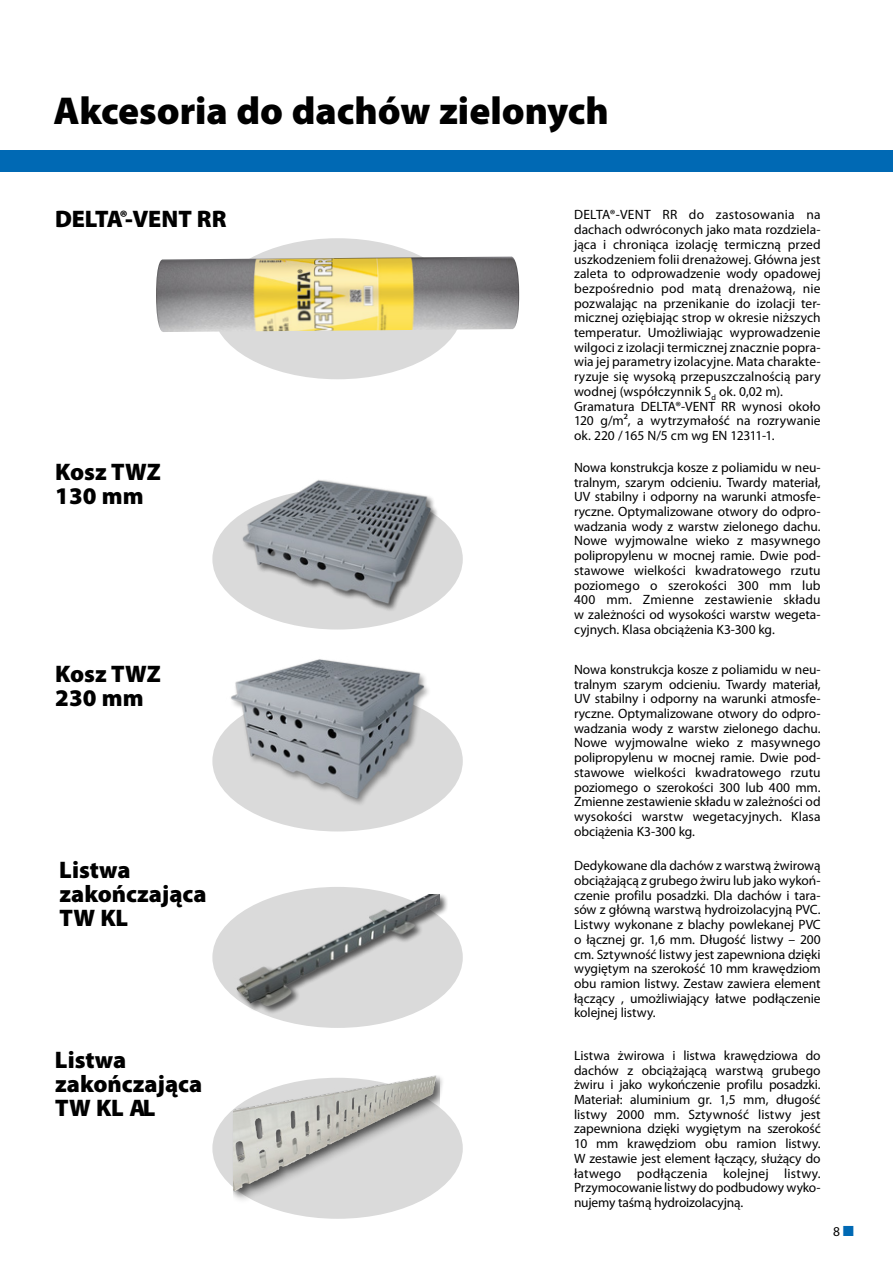
<style>
.page{position:relative;width:893px;height:1263px;background:#fff}
.page>*{position:absolute;margin:0;border:0;box-sizing:border-box;transform-origin:0 0}
.t1{font:900 39px "Myriad Pro";color:#000}
.t2{font:900 24px/24px "Delta Myriad Pro";color:#000}
.t3{font:13.5px/14.7px "Myriad Pro";letter-spacing:.005em;color:#000;text-align:justify}
.s1{font-family:"Myriad Pro Doerken";color:#0069b4}
</style>
<div class="page">
<div style="left:0;top:150px;width:893px;height:21px;background:#0069b4"></div>
<div style="left:212px;top:488px;width:251px;height:141px;background:#dadada;border-radius:50%"></div>
<img style="left:234px;top:480px;width:205px;height:136px">
<div style="left:212px;top:690px;width:251px;height:141px;background:#dadada;border-radius:50%"></div>
<div style="left:230px;top:658px;width:202px;height:149px;background:#000;opacity:.4"></div>
<img style="left:224px;top:658px;width:205px;height:146px">
<div style="left:212px;top:887px;width:251px;height:141px;background:#dadada;border-radius:50%"></div>
<div style="left:236px;top:893px;width:212px;height:122px;background:#000;opacity:.4"></div>
<img style="left:234px;top:895px;width:205px;height:116px">
<div style="left:212px;top:1078px;width:251px;height:141px;background:#dadada;border-radius:50%"></div>
<div style="left:232px;top:1074px;width:213px;height:125px;background:#000;opacity:.4"></div>
<img style="left:234px;top:1074px;width:205px;height:138px">
<div style="left:212px;top:238px;width:251px;height:141px;background:#dadada;border-radius:50%"></div>
<img style="left:156px;top:257px;width:363px;height:76px">
<h1 class="t1" style="left:53px;top:85px;width:557px">Akcesoria do dachów zielonych</h1>
<h2 class="t2" style="left:55px;top:206px;width:173px">DELTA®-VENT RR</h2>
<p class="t3" style="left:574px;top:207px;width:248px;text-align:left">DELTA®-VENT RR do zastosowania na dachach odwróconych jako mata rozdziela&shy;jąca i chroniąca izolację termiczną przed uszkodzeniem folii drenażowej. Główna jest zaleta to odprowadzenie wody opadowej bezpośrednio pod matą drenażową, nie pozwalając na przenikanie do izolacji ter&shy;micznej oziębiając strop w okresie niższych temperatur. Umożliwiając wyprowadzenie wilgoci z izolacji termicznej znacznie popra&shy;wia jej parametry izolacyjne. Mata charakte&shy;ryzuje się wysoką przepuszczalnością pary wodnej (współczynnik S<sub>d</sub> ok. 0,02 m).<br>Gramatura DELTA®-VENT RR wynosi około 120 g/m², a wytrzymałość na rozrywanie ok. 220 /165 N/5 cm wg EN 12311-1.</p>
<h2 class="t2" style="left:55px;top:459px;width:107px">Kosz TWZ<br>130 mm</h2>
<p class="t3" style="left:574px;top:460px;width:248px">Nowa konstrukcja kosze z poliamidu w neu&shy;tralnym, szarym odcieniu. Twardy materiał, UV stabilny i odporny na warunki atmosfe&shy;ryczne. Optymalizowane otwory do odpro&shy;wadzania wody z warstw zielonego dachu.<br>Nowe wyjmowalne wieko z masywnego polipropylenu w mocnej ramie. Dwie pod&shy;stawowe wielkości kwadratowego rzutu poziomego o szerokości 300 mm lub 400 mm. Zmienne zestawienie składu w zależności od wysokości warstw wegeta&shy;cyjnych. Klasa obciążenia K3-300 kg.</p>
<h2 class="t2" style="left:55px;top:661px;width:107px">Kosz TWZ<br>230 mm</h2>
<p class="t3" style="left:574px;top:662px;width:248px">Nowa konstrukcja kosze z poliamidu w neu&shy;tralnym szarym odcieniu. Twardy materiał, UV stabilny i odporny na warunki atmosfe&shy;ryczne. Optymalizowane otwory do odpro&shy;wadzania wody z warstw zielonego dachu.<br>Nowe wyjmowalne wieko z masywnego polipropylenu w mocnej ramie. Dwie pod&shy;stawowe wielkości kwadratowego rzutu poziomego o szerokości 300 lub 400 mm.<br>Zmienne zestawienie składu w zależności od wysokości warstw wegetacyjnych. Klasa obciążenia K3-300 kg.</p>
<h2 class="t2" style="left:60px;top:857px;width:149px">Listwa zakończająca<br>TW KL</h2>
<p class="t3" style="left:574px;top:858px;width:248px">Dedykowane dla dachów z warstwą żwirową obciążającą z grubego żwiru lub jako wykoń&shy;czenie profilu posadzki. Dla dachów i tara&shy;sów z główną warstwą hydroizolacyjną PVC.<br>Listwy wykonane z blachy powlekanej PVC o łącznej gr. 1,6 mm. Długość listwy – 200 cm. Sztywność listwy jest zapewniona dzięki wygiętym na szerokość 10 mm krawędziom obu ramion listwy. Zestaw zawiera element łączący , umożliwiający łatwe podłączenie kolejnej listwy.</p>
<h2 class="t2" style="left:55px;top:1047px;width:149px">Listwa zakończająca<br>TW KL AL</h2>
<p class="t3" style="left:574px;top:1048px;width:248px">Listwa żwirowa i listwa krawędziowa do dachów z obciążającą warstwą grubego żwiru i jako wykończenie profilu posadzki.<br>Materiał: aluminium gr. 1,5 mm, długość listwy 2000 mm. Sztywność listwy jest zapewniona dzięki wygiętym na szerokość 10 mm krawędziom obu ramion listwy.<br>W zestawie jest element łączący, służący do łatwego podłączenia kolejnej listwy.<br>Przymocowanie listwy do podbudowy wyko&shy;nujemy taśmą hydroizolacyjną.</p>
<p class="t3" style="left:833px;top:1224px;width:23px">8<span class="s1">■</span></p>
</div>
